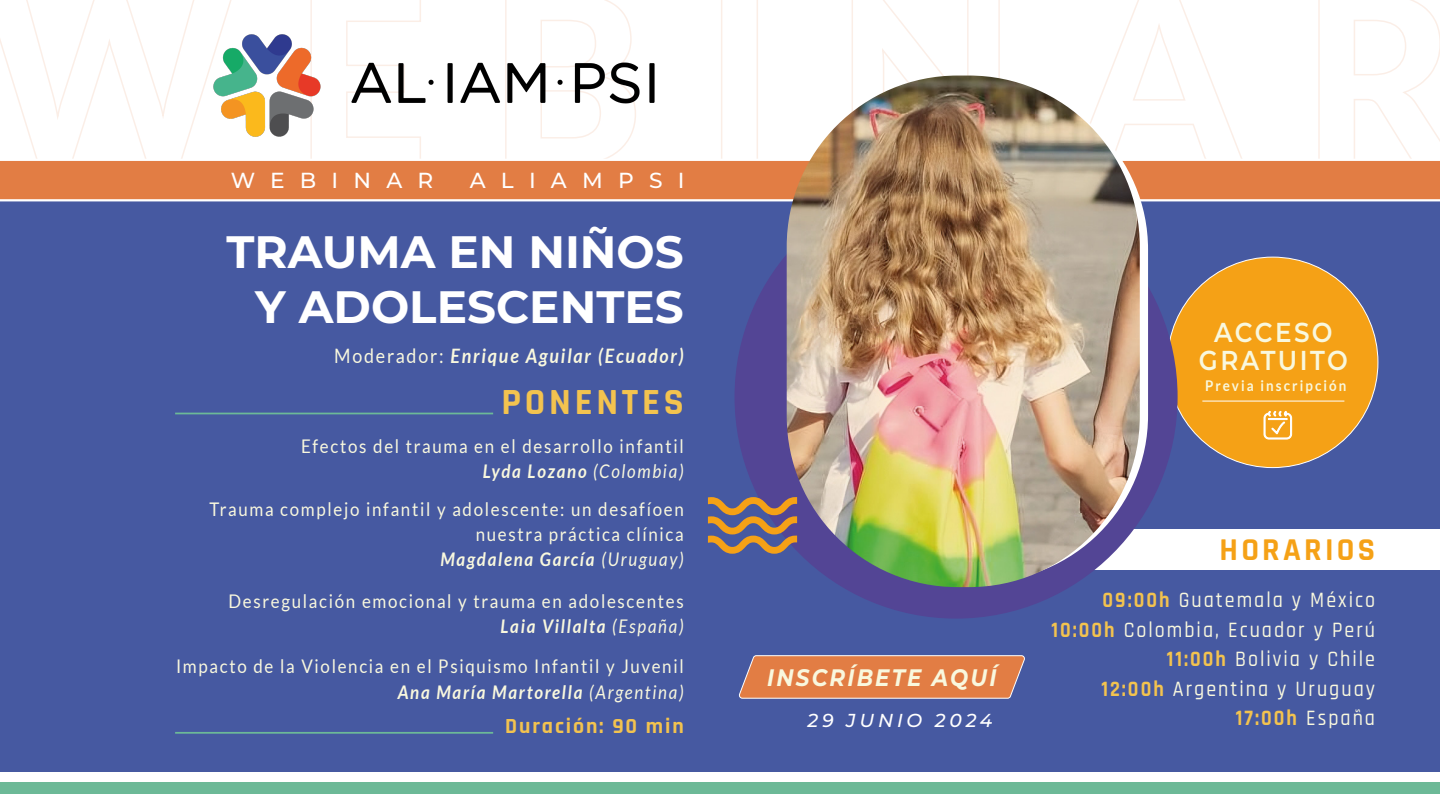
<style>
.page{position:relative;width:1440px;height:794px;background:#fff}
.page>*{position:absolute;margin:0;border:0;box-sizing:border-box;transform-origin:0 0}
.t1{font:100 45.38px/54.4px "Montserrat";color:#fff;text-align:right}
.t2{font:700 37.28px "Rajdhani";letter-spacing:.1em;color:#f3c34f}
.t3{font:700 32.17px "Rajdhani";letter-spacing:.1em;color:#f5a116}
.t4{font:100 27.38px/27.7px "Montserrat";letter-spacing:.1em;color:#f9f8de;text-align:center;scale:.9 1}
.t5{font:italic 100 23.85px "Montserrat";letter-spacing:.1em;color:#f9f8de;scale:.9 1}
.t6{font:500 22.2px/29.6px "Rajdhani";letter-spacing:.1em;color:#f9f8de;text-align:right;scale:.9 1}
.t7{font:100 21.75px "Montserrat";letter-spacing:.7em;color:#fff}
.t8{font:700 21.75px "Rajdhani";letter-spacing:.085em;color:#f3c34f}
.t9{font:italic 700 19.88px "Lato";letter-spacing:.1em;color:#f9f8de;scale:.9 1}
.t10{font:18.83px/25px "Lato";letter-spacing:.1em;color:#f9f8de;text-align:right;scale:.9 1}
.t11{font:italic 100 18.75px "Montserrat";letter-spacing:.2em;color:#fff}
.t12{font:700 14.77px "Lato";letter-spacing:.155em;color:#f9f8de;scale:.9 1}
.s1{font-weight:400;font-style:normal}
.s2{font-weight:700;font-style:italic}
.s3{font-style:italic}
.s4{font-weight:700;color:#f3c34f}
</style>
<div class="page">
<svg style="left:0;top:0;width:176px;height:159px"></svg>
<svg style="left:721px;top:0;width:37px;height:159px"></svg>
<svg style="left:851px;top:0;width:149px;height:76px"></svg>
<svg style="left:1108px;top:0;width:134px;height:159px"></svg>
<svg style="left:1318px;top:0;width:122px;height:159px"></svg>
<div style="left:0;top:159px;width:1440px;height:613px;background:#4659a1"></div>
<svg style="left:0;top:159px;width:1440px;height:42px;background:#e48651"></svg>
<div style="left:1059px;top:529px;width:381px;height:40px;background:#fff"></div>
<div style="left:1168px;top:257px;width:210px;height:210px;background:#f5a116;border-radius:50%"></div>
<div style="left:735px;top:175px;width:443px;height:443px;background:#534595;border-radius:50%"></div>
<svg style="left:708px;top:497px;width:79px;height:57px"></svg>
<img style="left:176px;top:0;width:512px;height:165px">
<div style="left:0;top:782px;width:1440px;height:12px;background:#6cb997"></div>
<hr style="left:175px;top:413px;width:318px;height:1px;background:#6cb997">
<hr style="left:175px;top:732px;width:318px;height:1px;background:#6cb997">
<hr style="left:1202px;top:401px;width:142px;height:1px;background:#fff">
<svg style="left:1264px;top:411px;width:28px;height:28px"></svg>
<img style="left:787px;top:76px;width:353px;height:511px">
<svg style="left:739px;top:655px;width:286px;height:43px;background:#db7f4f"></svg>
<p class="t7" style="left:231px;top:166px;width:204px">WEBINAR</p>
<p class="t7" style="left:470px;top:166px;width:216px">ALIAMPSI</p>
<h1 class="t1" style="left:226px;top:224px;width:459px">TRAUMA EN NIÑOS<br>Y ADOLESCENTES</h1>
<p class="t9" style="left:334px;top:344px;width:390px"><span class="s1">Moderador:</span> Enrique Aguilar (Ecuador)</p>
<h2 class="t2" style="left:501px;top:379px;width:184px">PONENTES</h2>
<p class="t10" style="left:301px;top:433px;width:427px">Efectos del trauma en el desarrollo infantil<br><span class="s2">Lyda Lozano</span> <span class="s3">(Colombia)</span></p>
<p class="t10" style="left:210px;top:496px;width:528px">Trauma complejo infantil y adolescente: un desafíoen nuestra práctica clínica<br><span class="s2">Magdalena García</span> <span class="s3">(Uruguay)</span></p>
<p class="t10" style="left:228px;top:588px;width:507px">Desregulación emocional y trauma en adolescentes<br><span class="s2">Laia Villalta</span> <span class="s3">(España)</span></p>
<p class="t10" style="left:176px;top:654px;width:566px">Impacto de la Violencia en el Psiquismo Infantil y Juvenil<br><span class="s2">Ana María Martorella</span> <span class="s3">(Argentina)</span></p>
<p class="t8" style="left:505px;top:712px;width:180px">Duración: 90 min</p>
<h3 class="t4" style="left:1199px;top:318px;width:167px">ACCESO<br>GRATUITO</h3>
<p class="t12" style="left:1205px;top:377px;width:159px">Previa inscripción</p>
<p class="t5" style="left:767px;top:661px;width:256px">INSCRÍBETE AQUÍ</p>
<p class="t11" style="left:808px;top:708px;width:186px">29 JUNIO 2024</p>
<h3 class="t3" style="left:1220px;top:530px;width:157px">HORARIOS</h3>
<p class="t6" style="left:1051px;top:586px;width:361px"><span class="s4">09:00h</span> Guatemala y México<br><span class="s4">10:00h</span> Colombia, Ecuador y Perú<br><span class="s4">11:00h</span> Bolivia y Chile<br><span class="s4">12:00h</span> Argentina y Uruguay<br><span class="s4">17:00h</span> España</p>
</div>
